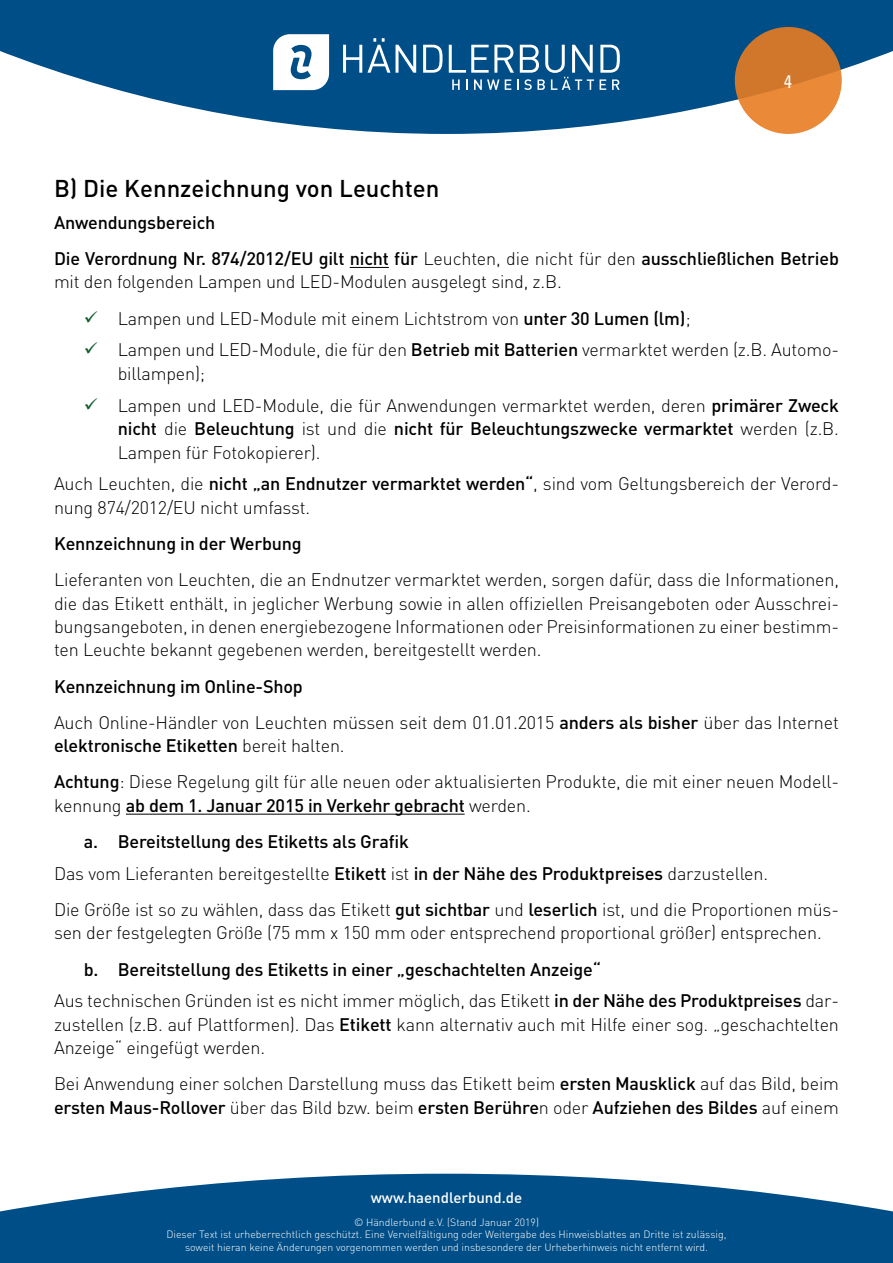
<style>
.page{position:relative;width:893px;height:1263px;background:#fff}
.page>*{position:absolute;margin:0;border:0;box-sizing:border-box;transform-origin:0 0}
.t1{font:500 24px "DIN Pro";color:#000}
.t2{font:300 18px/23.4px "DIN Pro";letter-spacing:-.01em;color:#000}
.t3{font:500 18px/36.2px "DIN Pro";letter-spacing:-.01em;color:#000}
.t4{font:condensed 18px "Zurich BT";color:#fff}
.t5{font:500 15px "DIN Pro";color:#fff}
.t6{font:300 10.5px/12.6px "DIN Pro";color:#fff;text-align:center}
.s1{font-weight:300}
.s2{font-weight:500}
</style>
<div class="page">
<svg style="left:0;top:0;width:893px;height:134px;fill:#004e87"></svg>
<svg style="left:735px;top:27px;width:107px;height:107px;background:#da7f31"></svg>
<svg style="left:343px;top:38px;width:47px;height:35px"></svg>
<svg style="left:396px;top:45px;width:20px;height:28px"></svg>
<svg style="left:423px;top:45px;width:20px;height:28px"></svg>
<svg style="left:600px;top:45px;width:20px;height:28px"></svg>
<svg style="left:449px;top:45px;width:145px;height:45px"></svg>
<svg style="left:600px;top:79px;width:6px;height:11px"></svg>
<svg style="left:612px;top:79px;width:8px;height:11px"></svg>
<svg style="left:273px;top:34px;width:56px;height:56px"></svg>
<svg style="left:0;top:1174px;width:893px;height:89px;background:#226697"></svg>
<hr style="left:350px;top:267px;width:39px;height:1px;background:#000">
<hr style="left:126px;top:814px;width:339px;height:1px;background:#000">
<p class="t4" style="left:784px;top:71px;width:10px">4</p>
<h1 class="t1" style="left:54px;top:172px;width:387px">B) Die Kennzeichnung von Leuchten</h1>
<p class="t3" style="left:54px;top:204px;width:786px">Anwendungsbereich<br>Die Verordnung Nr. 874/2012/EU gilt nicht für <span class="s1">Leuchten, die nicht für den</span> ausschließlichen Betrieb</p>
<p class="t2" style="left:118px;top:263px;width:574px;line-height:36.2px;text-indent:-64px">mit den folgenden Lampen und LED-Modulen ausgelegt sind, z.B.<br>Lampen und LED-Module mit einem Lichtstrom von <span class="s2">unter 30 Lumen (lm)</span>;</p>
<p class="t2" style="left:118px;top:338px;width:723px">Lampen und LED-Module, die für den <span class="s2">Betrieb mit Batterien</span> vermarktet werden (z.B. Automo&shy;billampen);</p>
<p class="t2" style="left:118px;top:393px;width:723px;text-align:justify">Lampen und LED-Module, die für Anwendungen vermarktet werden, deren <span class="s2">primärer Zweck nicht</span> die <span class="s2">Beleuchtung</span> ist und die <span class="s2">nicht für Beleuchtungszwecke vermarktet</span> werden (z.B.<br>Lampen für Fotokopierer).</p>
<p class="t2" style="left:54px;top:471px;width:786px">Auch Leuchten, die <span class="s2">nicht „an Endnutzer vermarktet werden“</span>, sind vom Geltungsbereich der Verord&shy;nung 874/2012/EU nicht umfasst.</p>
<p class="t3" style="left:54px;top:525px;width:249px">Kennzeichnung in der Werbung</p>
<p class="t2" style="left:54px;top:567px;width:786px;text-align:justify">Lieferanten von Leuchten, die an Endnutzer vermarktet werden, sorgen dafür, dass die Informationen, die das Etikett enthält, in jeglicher Werbung sowie in allen offiziellen Preisangeboten oder Ausschrei&shy;bungsangeboten, in denen energiebezogene Informationen oder Preisinformationen zu einer bestimm&shy;ten Leuchte bekannt gegebenen werden, bereitgestellt werden.</p>
<p class="t2" style="left:54px;top:667px;width:786px;line-height:36.2px"><span class="s2">Kennzeichnung im Online-Shop<br></span>Auch Online-Händler von Leuchten müssen seit dem 01.01.2015 <span class="s2">anders als bisher</span> über das Internet</p>
<p class="t2" style="left:54px;top:727px;width:786px;line-height:36.2px"><span class="s2">elektronische Etiketten</span> bereit halten.<br><span class="s2">Achtung</span>: Diese Regelung gilt für alle neuen oder aktualisierten Produkte, die mit einer neuen Modell-</p>
<p class="t3" style="left:84px;top:786px;width:449px;text-indent:-30px"><span class="s1">kennung</span> ab dem 1. Januar 2015 in Verkehr gebracht <span class="s1">werden. </span>a. Bereitstellung des Etiketts als Grafik</p>
<p class="t2" style="left:54px;top:854px;width:786px;line-height:36.2px">Das vom Lieferanten bereitgestellte <span class="s2">Etikett</span> ist <span class="s2">in der Nähe des Produktpreises</span> darzustellen.<br>Die Größe ist so zu wählen, dass das Etikett <span class="s2">gut sichtbar</span> und <span class="s2">leserlich</span> ist, und die Proportionen müs-</p>
<p class="t2" style="left:54px;top:920px;width:769px">sen der festgelegten Größe (75 mm x 150 mm oder entsprechend proportional größer) entsprechen.</p>
<p class="t3" style="left:54px;top:952px;width:786px;line-height:32px;text-indent:30px">b. Bereitstellung des Etiketts in einer „geschachtelten Anzeige“<br><span class="s1">Aus technischen Gründen ist es nicht immer möglich, das Etikett</span> in der Nähe des Produktpreises <span class="s1">dar-</span></p>
<p class="t2" style="left:54px;top:1012px;width:786px">zustellen (z.B. auf Plattformen). Das <span class="s2">Etikett</span> kann alternativ auch mit Hilfe einer sog. „geschachtelten<br>Anzeige“ eingefügt werden.</p>
<p class="t2" style="left:54px;top:1071px;width:786px">Bei Anwendung einer solchen Darstellung muss das Etikett beim <span class="s2">ersten Mausklick</span> auf das Bild, beim <span class="s2">ersten Maus-Rollover</span> über das Bild bzw. beim <span class="s2">ersten Berühre</span>n oder <span class="s2">Aufziehen des Bildes</span> auf einem</p>
<p class="t5" style="left:371px;top:1187px;width:153px">www.haendlerbund.de</p>
<p class="t6" style="left:166px;top:1215px;width:562px">© Händlerbund e.V. (Stand Januar 2019)<br>Dieser Text ist urheberrechtlich geschützt. Eine Vervielfältigung oder Weitergabe des Hinweisblattes an Dritte ist zulässig, soweit hieran keine Änderungen vorgenommen werden und insbesondere der Urheberhinweis nicht entfernt wird.</p>
</div>
